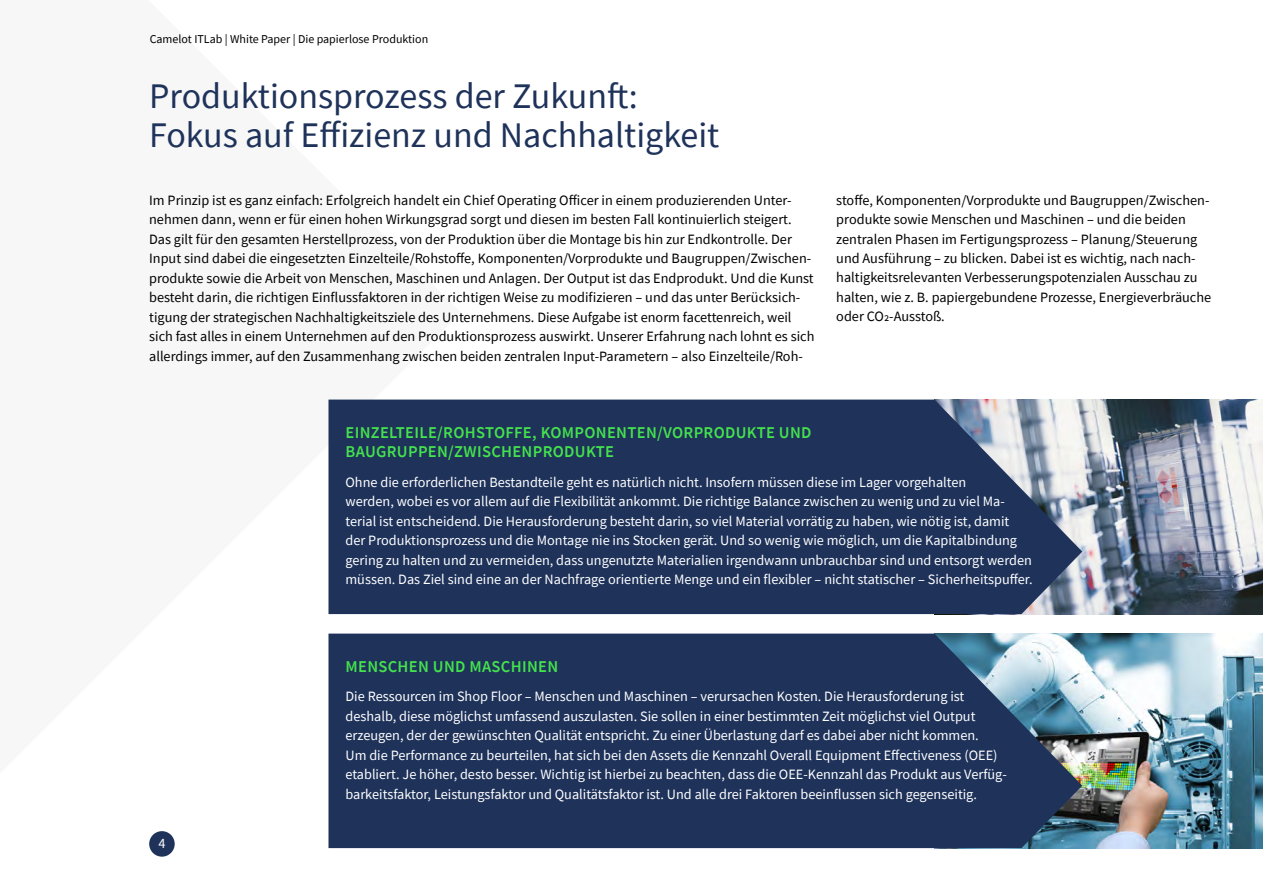
<style>
.page{position:relative;width:1263px;height:893px;background:#fff}
.page>*{position:absolute;margin:0;border:0;box-sizing:border-box;transform-origin:0 0}
.t1{font:36px/39px "Source Sans Pro";color:#1e325a}
.t2{font:600 16.5px/19.5px "Source Sans Pro";letter-spacing:.02em;color:#44e24d}
.t3{font:14.25px/19.5px "Source Sans Pro";color:#000}
.t4{font:14.25px/19.5px "Source Sans Pro";color:#fff}
.t5{font:12px "Source Sans Pro";color:#000}
</style>
<div class="page">
<img style="left:1082px;top:634px;width:181px;height:214px">
<img style="left:1082px;top:400px;width:181px;height:214px">
<svg style="left:328px;top:400px;width:754px;height:214px;background:#2a3d63"></svg>
<svg style="left:328px;top:634px;width:754px;height:214px;background:#263b61"></svg>
<div style="left:149px;top:831px;width:26px;height:26px;background:#1e325a;border-radius:50%"></div>
<p class="t5" style="left:150px;top:31px;width:280px">Camelot ITLab | White Paper | Die papierlose Produktion</p>
<h1 class="t1" style="left:149px;top:76px;width:572px">Produktionsprozess der Zukunft:<br>Fokus auf Effizienz und Nachhaltigkeit</h1>
<p class="t3" style="left:149px;top:190px;width:667px">Im Prinzip ist es ganz einfach: Erfolgreich handelt ein Chief Operating Officer in einem produzierenden Unter&shy;nehmen dann, wenn er für einen hohen Wirkungsgrad sorgt und diesen im besten Fall kontinuierlich steigert.<br>Das gilt für den gesamten Herstellprozess, von der Produktion über die Montage bis hin zur Endkontrolle. Der Input sind dabei die eingesetzten Einzelteile/Rohstoffe, Komponenten/Vorprodukte und Baugruppen/Zwischen&shy;produkte sowie die Arbeit von Menschen, Maschinen und Anlagen. Der Output ist das Endprodukt. Und die Kunst besteht darin, die richtigen Einflussfaktoren in der richtigen Weise zu modifizieren – und das unter Berücksich&shy;tigung der strategischen Nachhaltigkeitsziele des Unternehmens. Diese Aufgabe ist enorm facettenreich, weil sich fast alles in einem Unternehmen auf den Produktionsprozess auswirkt. Unserer Erfahrung nach lohnt es sich allerdings immer, auf den Zusammenhang zwischen beiden zentralen Input-Parametern – also Einzelteile/Roh-</p>
<p class="t3" style="left:836px;top:190px;width:376px">stoffe, Komponenten/Vorprodukte und Baugruppen/Zwischen&shy;produkte sowie Menschen und Maschinen – und die beiden zentralen Phasen im Fertigungsprozess – Planung/Steuerung und Ausführung – zu blicken. Dabei ist es wichtig, nach nach&shy;haltigkeitsrelevanten Verbesserungspotenzialen Ausschau zu halten, wie z. B. papiergebundene Prozesse, Energieverbräuche oder CO2-Ausstoß.</p>
<p class="t2" style="left:345px;top:423px;width:468px">EINZELTEILE/ROHSTOFFE, KOMPONENTEN/VORPRODUKTE UND<br>BAUGRUPPEN/ZWISCHENPRODUKTE</p>
<p class="t4" style="left:345px;top:472px;width:689px">Ohne die erforderlichen Bestandteile geht es natürlich nicht. Insofern müssen diese im Lager vorgehalten<br>werden, wobei es vor allem auf die Flexibilität ankommt. Die richtige Balance zwischen zu wenig und zu viel Ma&shy;terial ist entscheidend. Die Herausforderung besteht darin, so viel Material vorrätig zu haben, wie nötig ist, damit der Produktionsprozess und die Montage nie ins Stocken gerät. Und so wenig wie möglich, um die Kapitalbindung gering zu halten und zu vermeiden, dass ungenutzte Materialien irgendwann unbrauchbar sind und entsorgt werden müssen. Das Ziel sind eine an der Nachfrage orientierte Menge und ein flexibler – nicht statischer – Sicherheitspuffer.</p>
<p class="t4" style="left:158px;top:833px;width:9px">4</p>
<p class="t2" style="left:345px;top:657px;width:214px">MENSCHEN UND MASCHINEN</p>
<p class="t4" style="left:345px;top:687px;width:663px">Die Ressourcen im Shop Floor – Menschen und Maschinen – verursachen Kosten. Die Herausforderung ist deshalb, diese möglichst umfassend auszulasten. Sie sollen in einer bestimmten Zeit möglichst viel Output erzeugen, der der gewünschten Qualität entspricht. Zu einer Überlastung darf es dabei aber nicht kommen.<br>Um die Performance zu beurteilen, hat sich bei den Assets die Kennzahl Overall Equipment Effectiveness (OEE) etabliert. Je höher, desto besser. Wichtig ist hierbei zu beachten, dass die OEE-Kennzahl das Produkt aus Verfüg&shy;barkeitsfaktor, Leistungsfaktor und Qualitätsfaktor ist. Und alle drei Faktoren beeinflussen sich gegenseitig.</p>
</div>
